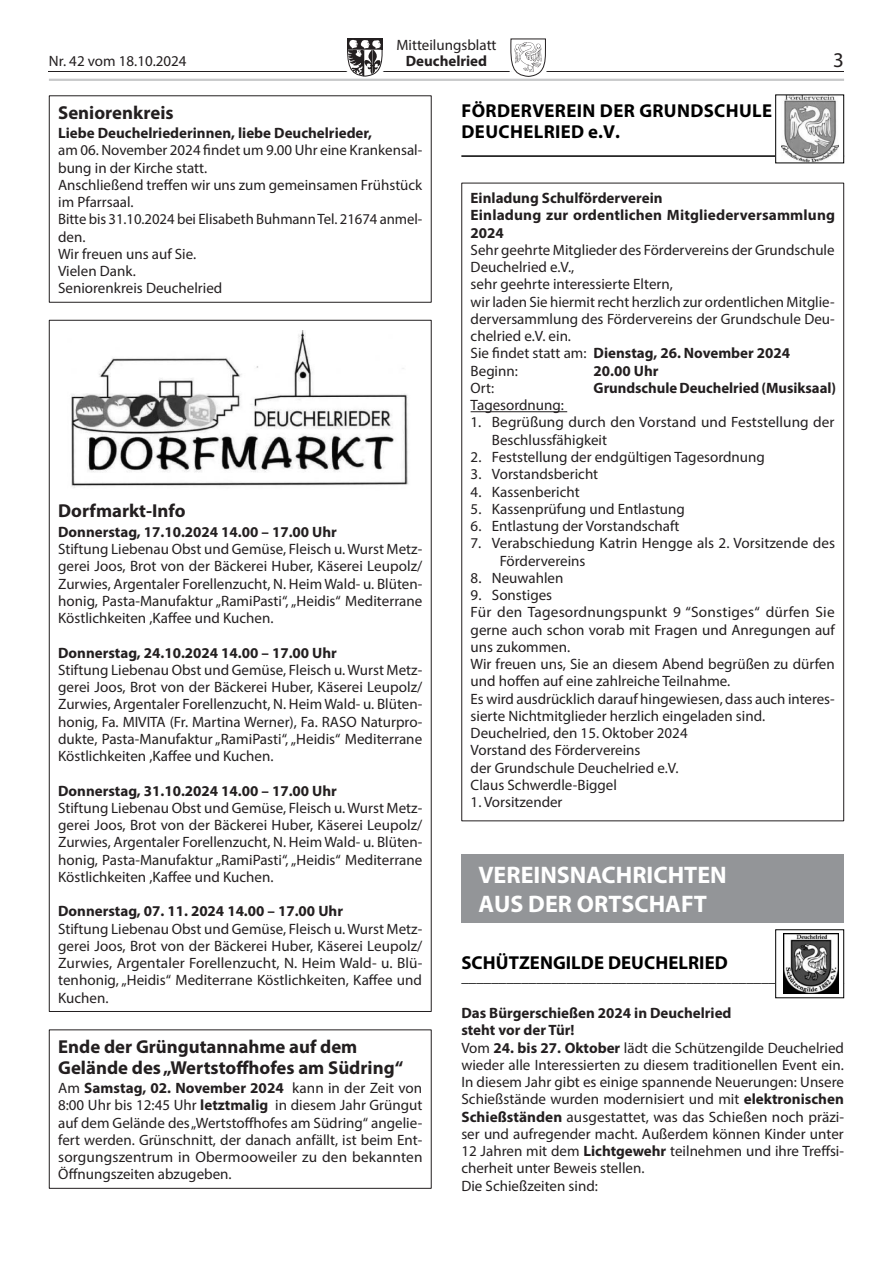
<style>
.page{position:relative;width:893px;height:1263px;background:#fff}
.page>*{position:absolute;margin:0;border:0;box-sizing:border-box;transform-origin:0 0}
.t1{font:700 24px/28.8px "Myriad Pro";color:#fff}
.t2{font:21px "Myriad Pro";color:#231f20}
.t3{font:700 18.75px/21px "Myriad Pro";color:#231f20}
.t4{font:700 18.75px/21px "Myriad Pro";letter-spacing:.02em;color:#000}
.t5{font:15px/17.2px "Myriad Pro";color:#231f20}
.t6{font:700 15px/17.2px "Myriad Pro";color:#231f20}
.t7{font:700 15px "Myriad Pro";color:#000}
.s1{font-weight:700}
</style>
<div class="page">
<hr style="left:49px;top:71px;width:795px;height:1px;background:#231f20">
<svg style="left:347px;top:38px;width:36px;height:39px"></svg>
<svg style="left:510px;top:38px;width:36px;height:39px"></svg>
<img style="left:513px;top:40px;width:30px;height:33px">
<hr style="left:49px;top:79px;width:795px;height:2px;background:#c7c8ca">
<div style="left:49px;top:95px;width:383px;height:208px;border:1px solid #231f20"></div>
<img style="left:71px;top:330px;width:338px;height:158px">
<div style="left:49px;top:1029px;width:383px;height:160px;border:1px solid #231f20"></div>
<hr style="left:461px;top:155px;width:383px;height:2px;background:#000">
<div style="left:776px;top:95px;width:68px;height:68px;background:#fff"></div>
<img style="left:781px;top:97px;width:57px;height:64px">
<div style="left:775px;top:95px;width:69px;height:68px;border:1px solid #000"></div>
<hr style="left:471px;top:411px;width:96px;height:1px;background:#231f20">
<div style="left:461px;top:855px;width:383px;height:68px;background:#939598"></div>
<div style="left:775px;top:929px;width:69px;height:69px;border:1px solid #000"></div>
<img style="left:783px;top:933px;width:55px;height:60px">
<p class="t5" style="left:396px;top:36px;width:102px">Mitteilungsblatt</p>
<p class="t5" style="left:49px;top:52px;width:139px">Nr. 42 vom 18.10.2024</p>
<p class="t6" style="left:406px;top:52px;width:83px">Deuchelried</p>
<h2 class="t2" style="left:833px;top:47px;width:12px">3</h2>
<p class="t3" style="left:58px;top:101px;width:117px">Seniorenkreis</p>
<p class="t6" style="left:58px;top:124px;width:316px">Liebe Deuchelriederinnen, liebe Deuchelrieder,</p>
<p class="t5" style="left:58px;top:141px;width:366px">am 06. November 2024 findet um 9.00 Uhr eine Krankensal&shy;bung in der Kirche statt.<br>Anschließend treffen wir uns zum gemeinsamen Frühstück im Pfarrsaal.<br>Bitte bis 31.10.2024 bei Elisabeth Buhmann Tel. 21674 anmel&shy;den.<br>Wir freuen uns auf Sie.<br>Vielen Dank.<br>Seniorenkreis Deuchelried</p>
<p class="t4" style="left:462px;top:100px;width:312px">FÖRDERVEREIN DER GRUNDSCHULE<br>DEUCHELRIED e.V.</p>
<p class="t6" style="left:471px;top:189px;width:366px">Einladung Schulförderverein<br>Einladung zur ordentlichen Mitgliederversammlung<br>2024</p>
<p class="t5" style="left:471px;top:241px;width:366px">Sehr geehrte Mitglieder des Fördervereins der Grundschule Deuchelried e.V.,<br>sehr geehrte interessierte Eltern,<br>wir laden Sie hiermit recht herzlich zur ordentlichen Mitglie&shy;derversammlung des Fördervereins der Grundschule Deu&shy;chelried e.V. ein.<br>Sie findet statt am: <span class="s1">Dienstag, 26. November 2024<br></span>Beginn:</p>
<p class="t6" style="left:594px;top:362px;width:66px">20.00 Uhr</p>
<p class="t3" style="left:58px;top:500px;width:129px">Dorfmarkt-Info</p>
<p class="t6" style="left:58px;top:523px;width:280px">Donnerstag, 17.10.2024 14.00 – 17.00 Uhr</p>
<p class="t5" style="left:58px;top:540px;width:366px;text-align:justify">Stiftung Liebenau Obst und Gemüse, Fleisch u. Wurst Metz&shy;gerei Joos, Brot von der Bäckerei Huber, Käserei Leupolz/ Zurwies, Argentaler Forellenzucht, N. Heim Wald- u. Blüten&shy;honig, Pasta-Manufaktur „RamiPasti“, „Heidis“ Mediterrane Köstlichkeiten ,Kaffee und Kuchen.</p>
<p class="t6" style="left:58px;top:643px;width:280px">Donnerstag, 24.10.2024 14.00 – 17.00 Uhr</p>
<p class="t5" style="left:58px;top:661px;width:366px;text-align:justify">Stiftung Liebenau Obst und Gemüse, Fleisch u. Wurst Metz&shy;gerei Joos, Brot von der Bäckerei Huber, Käserei Leupolz/ Zurwies, Argentaler Forellenzucht, N. Heim Wald- u. Blüten&shy;honig, Fa. MIVITA (Fr. Martina Werner), Fa. RASO Naturpro&shy;dukte, Pasta-Manufaktur „RamiPasti“, „Heidis“ Mediterrane Köstlichkeiten ,Kaffee und Kuchen.</p>
<p class="t6" style="left:58px;top:781px;width:280px">Donnerstag, 31.10.2024 14.00 – 17.00 Uhr</p>
<p class="t5" style="left:58px;top:799px;width:366px;text-align:justify">Stiftung Liebenau Obst und Gemüse, Fleisch u. Wurst Metz&shy;gerei Joos, Brot von der Bäckerei Huber, Käserei Leupolz/ Zurwies, Argentaler Forellenzucht, N. Heim Wald- u. Blüten&shy;honig, Pasta-Manufaktur „RamiPasti“, „Heidis“ Mediterrane Köstlichkeiten ,Kaffee und Kuchen.</p>
<p class="t6" style="left:58px;top:902px;width:286px">Donnerstag, 07. 11. 2024 14.00 – 17.00 Uhr</p>
<p class="t5" style="left:58px;top:920px;width:366px;text-align:justify">Stiftung Liebenau Obst und Gemüse, Fleisch u. Wurst Metz&shy;gerei Joos, Brot von der Bäckerei Huber, Käserei Leupolz/ Zurwies, Argentaler Forellenzucht, N. Heim Wald- u. Blü&shy;tenhonig, „Heidis“ Mediterrane Köstlichkeiten, Kaffee und Kuchen.</p>
<p class="t3" style="left:58px;top:1035px;width:346px">Ende der Grüngutannahme auf dem<br>Gelände des „Wertstoffhofes am Südring“</p>
<p class="t5" style="left:58px;top:1079px;width:366px;text-align:justify">Am <span class="s1">Samstag, 02. November 2024</span> kann in der Zeit von 8:00 Uhr bis 12:45 Uhr <span class="s1">letztmalig</span> in diesem Jahr Grüngut auf dem Gelände des „Wertstoffhofes am Südring“ angelie&shy;fert werden. Grünschnitt, der danach anfällt, ist beim Ent&shy;sorgungszentrum in Obermooweiler zu den bekannten Öffnungszeiten abzugeben.</p>
<p class="t5" style="left:471px;top:379px;width:25px">Ort:</p>
<p class="t6" style="left:594px;top:379px;width:244px">Grundschule Deuchelried (Musiksaal)</p>
<p class="t5" style="left:471px;top:396px;width:95px">Tagesordnung:</p>
<p class="t5" style="left:492px;top:414px;width:344px;text-indent:-21px">1. Begrüßung durch den Vorstand und Feststellung der<br>Beschlussfähigkeit</p>
<p class="t5" style="left:471px;top:448px;width:296px">2. Feststellung der endgültigen Tagesordnung</p>
<p class="t5" style="left:471px;top:465px;width:129px">3. Vorstandsbericht</p>
<p class="t5" style="left:471px;top:483px;width:111px">4. Kassenbericht</p>
<p class="t5" style="left:471px;top:500px;width:216px">5. Kassenprüfung und Entlastung</p>
<p class="t5" style="left:471px;top:517px;width:210px">6. Entlastung der Vorstandschaft</p>
<p class="t5" style="left:500px;top:534px;width:337px;text-indent:-29px">7. Verabschiedung Katrin Hengge als 2. Vorsitzende des<br>Fördervereins</p>
<p class="t5" style="left:471px;top:569px;width:94px">8. Neuwahlen</p>
<p class="t5" style="left:471px;top:586px;width:366px">9. Sonstiges<br>Für den Tagesordnungspunkt 9 “Sonstiges“ dürfen Sie gerne auch schon vorab mit Fragen und Anregungen auf uns zukommen.<br>Wir freuen uns, Sie an diesem Abend begrüßen zu dürfen und hoffen auf eine zahlreiche Teilnahme.<br>Es wird ausdrücklich darauf hingewiesen, dass auch interes&shy;sierte Nichtmitglieder herzlich eingeladen sind.<br>Deuchelried, den 15. Oktober 2024<br>Vorstand des Fördervereins<br>der Grundschule Deuchelried e.V.<br>Claus Schwerdle-Biggel</p>
<p class="t5" style="left:471px;top:793px;width:93px">1. Vorsitzender</p>
<h1 class="t1" style="left:478px;top:860px;width:250px">VEREINSNACHRICHTEN<br>AUS DER ORTSCHAFT</h1>
<p class="t4" style="left:461px;top:952px;width:268px">SCHÜTZENGILDE DEUCHELRIED</p>
<p class="t5" style="left:461px;top:1004px;width:384px"><span class="s1">Das Bürgerschießen 2024 in Deuchelried<br>steht vor der Tür!<br></span>Vom <span class="s1">24. bis 27. Oktober</span> lädt die Schützengilde Deuchelried wieder alle Interessierten zu diesem traditionellen Event ein.<br>In diesem Jahr gibt es einige spannende Neuerungen: Unsere Schießstände wurden modernisiert und mit <span class="s1">elektronischen Schießständen</span> ausgestattet, was das Schießen noch präzi&shy;ser und aufregender macht. Außerdem können Kinder unter 12 Jahren mit dem <span class="s1">Lichtgewehr</span> teilnehmen und ihre Treffsi&shy;cherheit unter Beweis stellen.<br>Die Schießzeiten sind:</p>
<p class="t7" style="left:461px;top:967px;width:384px">___________________________________________________</p>
</div>
